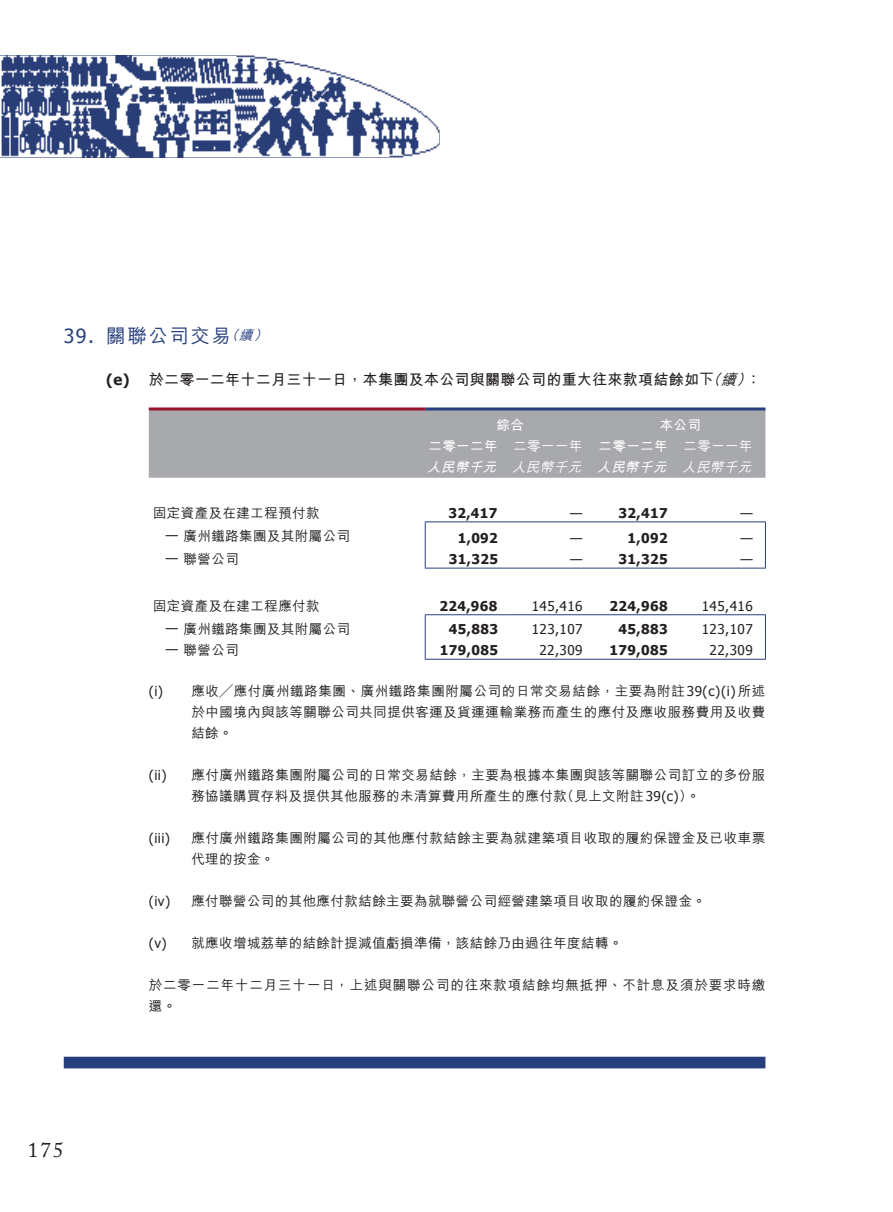
<style>
.page{position:relative;width:893px;height:1212px;background:#fff}
.page>*{position:absolute;margin:0;border:0;box-sizing:border-box;transform-origin:0 0}
.t1{font:21px "Adobe Caslon";color:#231f20}
.t2{font:19.5px "M Hei HK Medium E Ten B5 H";letter-spacing:.08em;color:#273f7f}
.t3{font:15px "M Hei HK Bold E Ten B5 H";letter-spacing:.02em;color:#231f20}
.t4{font:13.5px/21px "M Hei HK Medium E Ten B5 H";letter-spacing:.04em;color:#231f20}
.t5{font:700 13.5px "Tahoma";letter-spacing:.03em;color:#231f20}
.t6{font:13.5px "Tahoma";letter-spacing:.03em;color:#231f20}
.t7{font:13.5px/21px "M Hei HK Bold E Ten B5 H";letter-spacing:.03em;color:#fff}
.t8{font:13.5px/21px "M Hei HK Medium E Ten B5 H";letter-spacing:.065em;color:#231f20}
.s1{font-family:"Tahoma"}
.s2{font-style:italic;font-size:13.5px}
.s3{font-family:"Tahoma";font-weight:700}
.s4{font-family:"M Hei HK Medium E Ten B5 H";font-style:italic}
.s5{font-family:"M Hei HK Medium E Ten B5 H"}
.s6{font-style:italic}
</style>
<div class="page">
<div style="left:64px;top:1057px;width:701px;height:11px;background:#273f7f"></div>
<img style="left:1px;top:55px;width:438px;height:103px">
<div style="left:149px;top:410px;width:616px;height:68px;background:#a8a9ad"></div>
<hr style="left:425px;top:407px;width:340px;height:3px;background:#273f7f">
<hr style="left:425px;top:521px;width:85px;height:1px;background:#273f7f">
<hr style="left:510px;top:521px;width:256px;height:1px;background:#273f7f">
<svg style="left:425px;top:522px;width:1px;height:46px"></svg>
<svg style="left:765px;top:522px;width:1px;height:46px"></svg>
<hr style="left:425px;top:568px;width:341px;height:1px;background:#273f7f">
<hr style="left:425px;top:614px;width:85px;height:1px;background:#273f7f">
<hr style="left:510px;top:614px;width:256px;height:1px;background:#273f7f">
<svg style="left:425px;top:615px;width:1px;height:44px"></svg>
<svg style="left:765px;top:615px;width:1px;height:44px"></svg>
<hr style="left:425px;top:659px;width:341px;height:1px;background:#273f7f">
<hr style="left:149px;top:407px;width:276px;height:3px;background:#96132a">
<h2 class="t2" style="left:64px;top:328px;width:209px"><span class="s1">39.</span> 關聯公司交易<span class="s2">（續）</span></h2>
<p class="t3" style="left:106px;top:373px;width:656px"><span class="s3">(e)</span> 於二零一二年十二月三十一日，本集團及本公司與關聯公司的重大往來款項結餘如下<span class="s4">（續）</span>：</p>
<p class="t7" style="left:496px;top:416px;width:29px">綜合</p>
<p class="t7" style="left:427px;top:416px;width:329px;text-indent:233px">本公司<br>二零一二年 <span class="s5">二零一一年</span> 二零一二年 <span class="s5">二零一一年</span><span class="s6">人民幣千元</span> <span class="s4">人民幣千元</span> <span class="s6">人民幣千元</span> <span class="s4">人民幣千元</span></p>
<h1 class="t1" style="left:28px;top:1141px;width:37px">175</h1>
<p class="t4" style="left:153px;top:504px;width:168px">固定資產及在建工程預付款</p>
<p class="t5" style="left:448px;top:504px;width:51px">32,417</p>
<p class="t6" style="left:570px;top:504px;width:14px">—</p>
<p class="t5" style="left:618px;top:504px;width:51px">32,417</p>
<p class="t6" style="left:740px;top:504px;width:14px">—</p>
<p class="t4" style="left:166px;top:527px;width:186px"><span class="s1">—</span> 廣州鐵路集團及其附屬公司</p>
<p class="t5" style="left:458px;top:530px;width:42px">1,092</p>
<p class="t6" style="left:570px;top:530px;width:14px">—</p>
<p class="t5" style="left:627px;top:530px;width:42px">1,092</p>
<p class="t6" style="left:740px;top:530px;width:14px">—</p>
<p class="t4" style="left:166px;top:551px;width:75px"><span class="s1">—</span> 聯營公司</p>
<p class="t5" style="left:449px;top:551px;width:51px">31,325</p>
<p class="t6" style="left:570px;top:551px;width:14px">—</p>
<p class="t5" style="left:618px;top:551px;width:51px">31,325</p>
<p class="t6" style="left:740px;top:551px;width:14px">—</p>
<p class="t4" style="left:153px;top:597px;width:168px">固定資產及在建工程應付款</p>
<p class="t5" style="left:439px;top:597px;width:60px">224,968</p>
<p class="t6" style="left:532px;top:597px;width:52px">145,416</p>
<p class="t5" style="left:609px;top:597px;width:60px">224,968</p>
<p class="t6" style="left:702px;top:597px;width:52px">145,416</p>
<p class="t4" style="left:166px;top:621px;width:186px"><span class="s1">—</span> 廣州鐵路集團及其附屬公司</p>
<p class="t5" style="left:449px;top:621px;width:51px">45,883</p>
<p class="t6" style="left:532px;top:621px;width:52px">123,107</p>
<p class="t5" style="left:618px;top:621px;width:51px">45,883</p>
<p class="t6" style="left:702px;top:621px;width:52px">123,107</p>
<p class="t4" style="left:166px;top:642px;width:75px"><span class="s1">—</span> 聯營公司</p>
<p class="t5" style="left:440px;top:642px;width:60px">179,085</p>
<p class="t6" style="left:539px;top:642px;width:45px">22,309</p>
<p class="t5" style="left:609px;top:642px;width:60px">179,085</p>
<p class="t6" style="left:710px;top:642px;width:45px">22,309</p>
<p class="t4" style="left:191px;top:682px;width:576px;text-align:justify;text-indent:-43px"><span class="s1">(i)</span> 應收╱應付廣州鐵路集團、廣州鐵路集團附屬公司的日常交易結餘，主要為附註<span class="s1">39(c)(i)</span>所述於中國境內與該等關聯公司共同提供客運及貨運運輸業務而產生的應付及應收服務費用及收費結餘。</p>
<p class="t6" style="left:149px;top:766px;width:19px">(ii)</p>
<p class="t4" style="left:191px;top:766px;width:576px">應付廣州鐵路集團附屬公司的日常交易結餘，主要為根據本集團與該等關聯公司訂立的多份服務協議購買存料及提供其他服務的未清算費用所產生的應付款（見上文附註<span class="s1">39(c)</span>）。</p>
<p class="t6" style="left:149px;top:829px;width:23px">(iii)</p>
<p class="t4" style="left:191px;top:829px;width:576px">應付廣州鐵路集團附屬公司的其他應付款結餘主要為就建築項目收取的履約保證金及已收車票代理的按金。</p>
<p class="t6" style="left:149px;top:892px;width:23px">(iv)</p>
<p class="t4" style="left:191px;top:892px;width:516px">應付聯營公司的其他應付款結餘主要為就聯營公司經營建築項目收取的履約保證金。</p>
<p class="t4" style="left:149px;top:934px;width:475px"><span class="s1">(v)</span> 就應收增城荔華的結餘計提減值虧損準備，該結餘乃由過往年度結轉。</p>
<p class="t8" style="left:149px;top:976px;width:618px">於二零一二年十二月三十一日，上述與關聯公司的往來款項結餘均無抵押、不計息及須於要求時繳還。</p>
</div>
